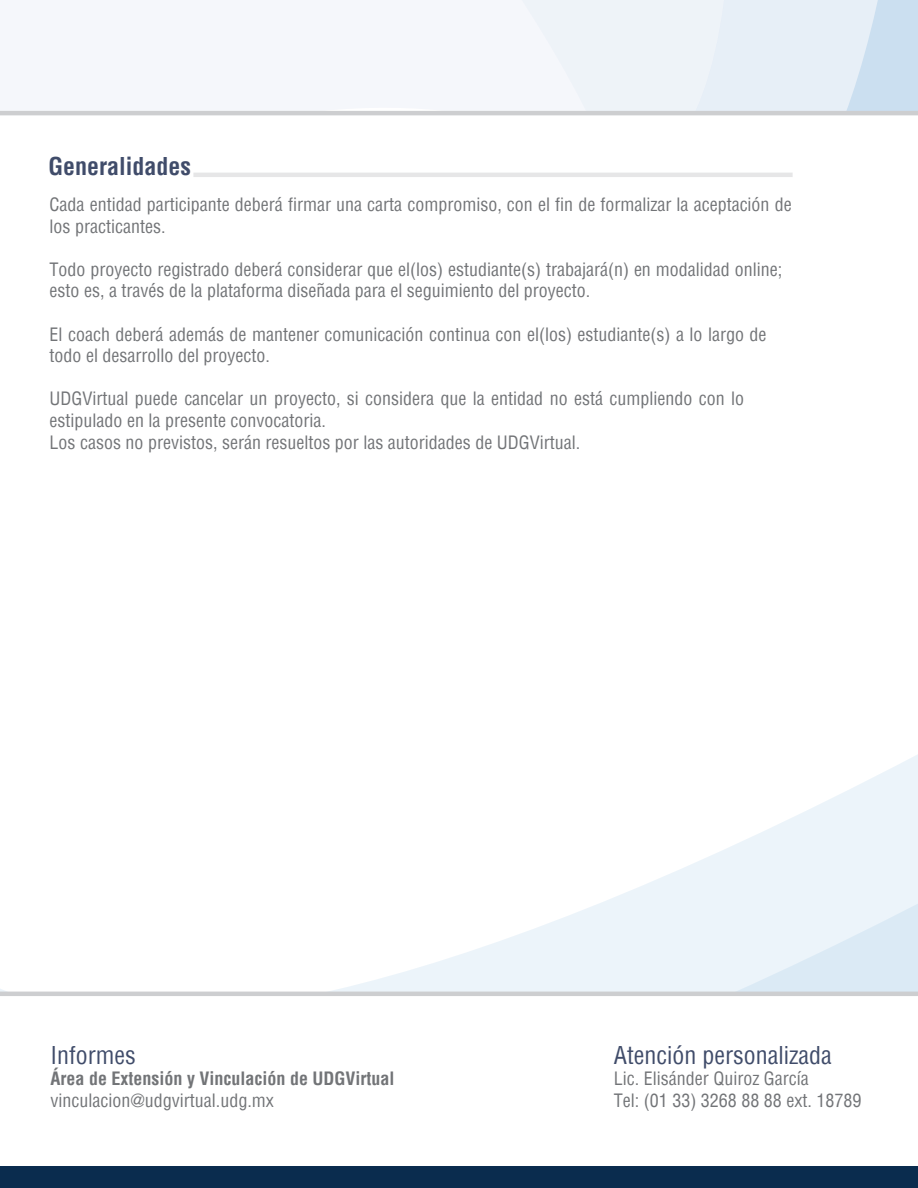
<style>
.page{position:relative;width:918px;height:1188px;background:#fff}
.page>*{position:absolute;margin:0;border:0;box-sizing:border-box;transform-origin:0 0}
.t1{font:condensed 24px "Helvetica";color:#404c6a}
.t2{font:700 condensed 24px "Helvetica";color:#404c6a}
.t3{font:condensed 18px/21.6px "Helvetica";color:#727477}
.t4{font:700 condensed 18px "Helvetica";color:#727477}
</style>
<div class="page">
<svg style="left:815px;top:754px;width:103px;height:53px"></svg>
<svg style="left:0;top:807px;width:918px;height:185px"></svg>
<div style="left:0;top:1165px;width:918px;height:23px;background:#0a2c4e"></div>
<hr style="left:0;top:992px;width:918px;height:4px;background:#cdced0">
<svg style="left:0;top:0;width:918px;height:111px;fill:#f5f7fb"></svg>
<hr style="left:0;top:111px;width:918px;height:4px;background:#cdced0">
<hr style="left:193px;top:173px;width:600px;height:4px;background:#e6e6e7">
<h1 class="t2" style="left:48px;top:150px;width:144px">Generalidades</h1>
<p class="t3" style="left:50px;top:193px;width:744px">Cada entidad participante deberá firmar una carta compromiso, con el fin de formalizar la aceptación de los practicantes.</p>
<p class="t3" style="left:50px;top:258px;width:734px">Todo proyecto registrado deberá considerar que el(los) estudiante(s) trabajará(n) en modalidad online; esto es, a través de la plataforma diseñada para el seguimiento del proyecto.</p>
<p class="t3" style="left:50px;top:323px;width:718px">El coach deberá además de mantener comunicación continua con el(los) estudiante(s) a lo largo de todo el desarrollo del proyecto.</p>
<p class="t3" style="left:50px;top:388px;width:696px">UDGVirtual puede cancelar un proyecto, si considera que la entidad no está cumpliendo con lo estipulado en la presente convocatoria.<br>Los casos no previstos, serán resueltos por las autoridades de UDGVirtual.</p>
<h1 class="t1" style="left:51px;top:1039px;width:87px">Informes</h1>
<p class="t4" style="left:51px;top:1067px;width:345px">Área de Extensión y Vinculación de UDGVirtual</p>
<p class="t3" style="left:51px;top:1089px;width:225px">vinculacion@udgvirtual.udg.mx</p>
<h1 class="t1" style="left:614px;top:1039px;width:219px">Atención personalizada</h1>
<p class="t3" style="left:614px;top:1068px;width:249px">Lic. Elisánder Quiroz García<br>Tel: (01 33) 3268 88 88 ext. 18789</p>
</div>
